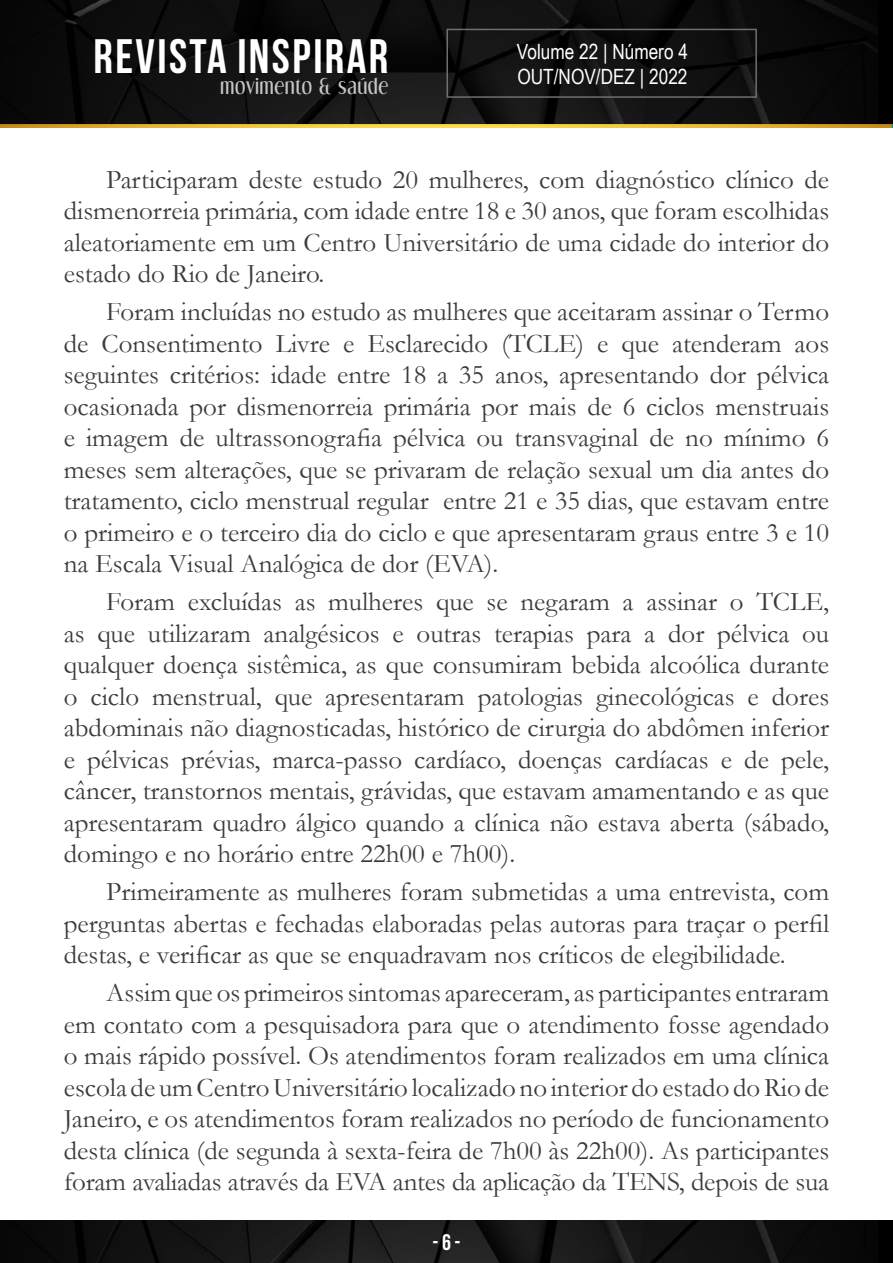
<style>
.page{position:relative;width:893px;height:1263px;background:#fff}
.page>*{position:absolute;margin:0;border:0;box-sizing:border-box;transform-origin:0 0}
.t1{font:700 48.3px "Bebas Neue";letter-spacing:.05em;color:#fff}
.t2{font:27px/31.5px "Garamond";color:#3c3c3b;text-align:justify}
.t3{font:700 22.5px "Bebas Neue";color:#fff}
.t4{font:21px/25.2px "Arial Narrow";color:#fff}
.t5{font:18.9px "Dream Orphans";letter-spacing:.05em;color:#c6c6c6}
</style>
<div class="page">
<img style="left:0;top:124px;width:891px;height:4px">
<img style="left:0;top:0;width:878px;height:124px">
<div style="left:446px;top:29px;width:311px;height:69px;border:2px solid #706f6f"></div>
<img style="left:0;top:1220px;width:878px;height:43px">
<h1 class="t1" style="left:94px;top:29px;width:296px">REVISTA INSPIRAR</h1>
<p class="t5" style="left:220px;top:75px;width:169px">movimento &amp; saúde</p>
<p class="t4" style="left:517px;top:38px;width:173px">Volume 22 | Número 4<br>OUT/NOV/DEZ | 2022</p>
<p class="t2" style="left:64px;top:163px;width:767px;text-indent:43px">Participaram deste estudo 20 mulheres, com diagnóstico clínico de dismenorreia primária, com idade entre 18 e 30 anos, que foram escolhidas aleatoriamente em um Centro Universitário de uma cidade do interior do estado do Rio de Janeiro.</p>
<p class="t2" style="left:64px;top:295px;width:767px;text-indent:43px">Foram incluídas no estudo as mulheres que aceitaram assinar o Termo de Consentimento Livre e Esclarecido (TCLE) e que atenderam aos seguintes critérios: idade entre 18 a 35 anos, apresentando dor pélvica ocasionada por dismenorreia primária por mais de 6 ciclos menstruais e imagem de ultrassonografia pélvica ou transvaginal de no mínimo 6 meses sem alterações, que se privaram de relação sexual um dia antes do tratamento, ciclo menstrual regular entre 21 e 35 dias, que estavam entre o primeiro e o terceiro dia do ciclo e que apresentaram graus entre 3 e 10 na Escala Visual Analógica de dor (EVA).</p>
<p class="t2" style="left:64px;top:585px;width:767px;text-indent:43px">Foram excluídas as mulheres que se negaram a assinar o TCLE, as que utilizaram analgésicos e outras terapias para a dor pélvica ou qualquer doença sistêmica, as que consumiram bebida alcoólica durante o ciclo menstrual, que apresentaram patologias ginecológicas e dores abdominais não diagnosticadas, histórico de cirurgia do abdômen inferior e pélvicas prévias, marca-passo cardíaco, doenças cardíacas e de pele, câncer, transtornos mentais, grávidas, que estavam amamentando e as que apresentaram quadro álgico quando a clínica não estava aberta (sábado, domingo e no horário entre 22h00 e 7h00).</p>
<p class="t2" style="left:64px;top:875px;width:767px;text-indent:43px">Primeiramente as mulheres foram submetidas a uma entrevista, com perguntas abertas e fechadas elaboradas pelas autoras para traçar o perfil destas, e verificar as que se enquadravam nos críticos de elegibilidade.</p>
<p class="t2" style="left:64px;top:976px;width:767px;text-indent:43px">Assim que os primeiros sintomas apareceram, as participantes entraram em contato com a pesquisadora para que o atendimento fosse agendado o mais rápido possível. Os atendimentos foram realizados em uma clínica escola de um Centro Universitário localizado no interior do estado do Rio de Janeiro, e os atendimentos foram realizados no período de funcionamento desta clínica (de segunda à sexta-feira de 7h00 às 22h00). As participantes foram avaliadas através da EVA antes da aplicação da TENS, depois de sua</p>
<p class="t3" style="left:432px;top:1230px;width:30px">- 6 -</p>
</div>
